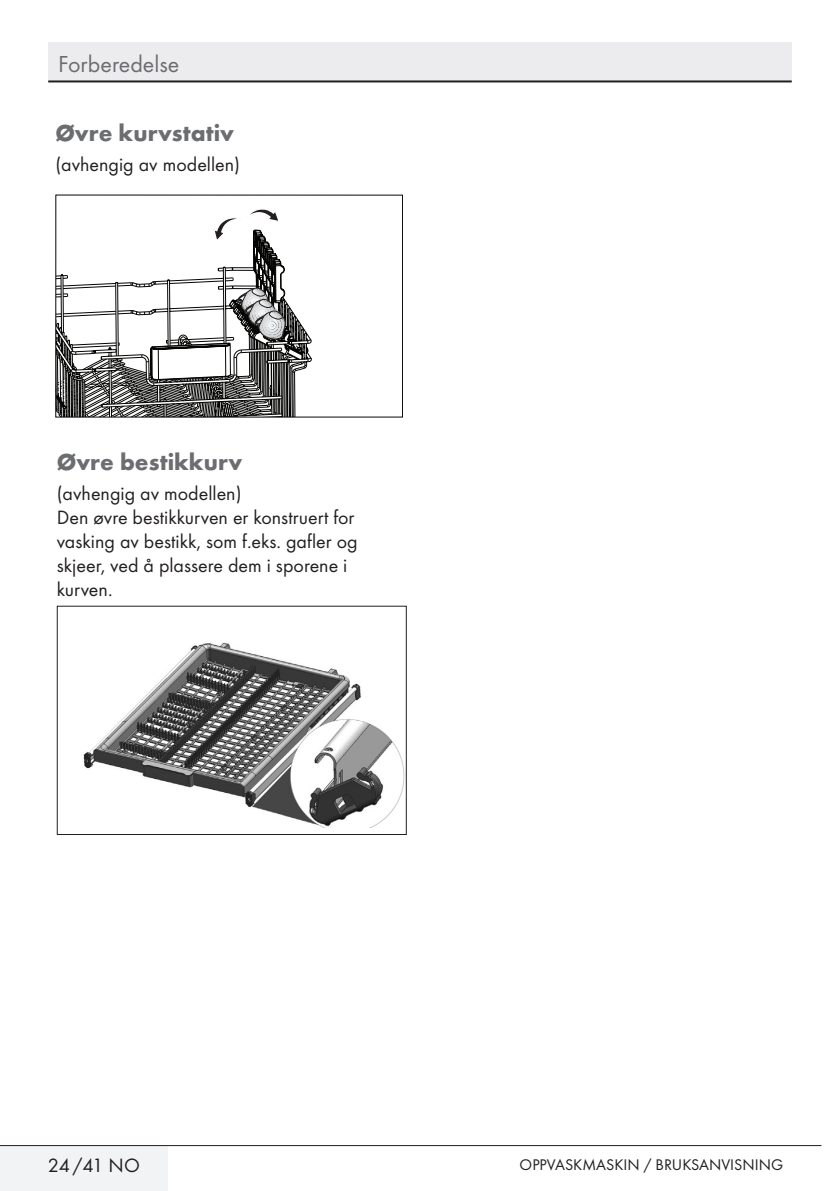
<style>
.page{position:relative;width:840px;height:1191px;background:#fff}
.page>*{position:absolute;margin:0;border:0;box-sizing:border-box;transform-origin:0 0}
.Baslik{font:700 24px "Futura TOT";color:#6c6d70}
.t1{font:24px "Futura TOT Boo";color:#6c6d70}
.Yazi_alanlari{font:20px/24px "Futura TOT Boo";color:#231f20}
.t2{font:16px "Futura TOT Boo";color:#231f20}
</style>
<div class="page">
<div style="left:0;top:1145px;width:168px;height:46px;background:#f2f3f4"></div>
<hr style="left:0;top:1145px;width:821px;height:1px;background:#231f20">
<div style="left:48px;top:42px;width:743px;height:40px;background:#ececee"></div>
<hr style="left:48px;top:80px;width:743px;height:2px;background:#231f20">
<img style="left:83px;top:642px;width:321px;height:185px">
<div style="left:57px;top:605px;width:349px;height:230px;border:1px solid #231f20"></div>
<svg style="left:55px;top:195px;width:348px;height:222px"></svg>
<svg style="left:56px;top:207px;width:256px;height:210px"></svg>
<p class="t1" style="left:58px;top:49px;width:123px">Forberedelse</p>
<p class="Baslik" style="left:55px;top:118px;width:180px">Øvre kurvstativ</p>
<p class="Yazi_alanlari" style="left:55px;top:152px;width:186px">(avhengig av modellen)</p>
<p class="Baslik" style="left:57px;top:447px;width:187px">Øvre bestikkurv</p>
<p class="Yazi_alanlari" style="left:57px;top:481px;width:186px">(avhengig av modellen)</p>
<p class="Yazi_alanlari" style="left:57px;top:505px;width:302px">Den øvre bestikkurven er konstruert for vasking av bestikk, som f.eks. gafler og skjeer, ved å plassere dem i sporene i kurven.</p>
<p class="Yazi_alanlari" style="left:48px;top:1153px;width:93px">24/41 NO</p>
<p class="t2" style="left:519px;top:1155px;width:265px">OPPVASKMASKIN / BRUKSANVISNING</p>
</div>
